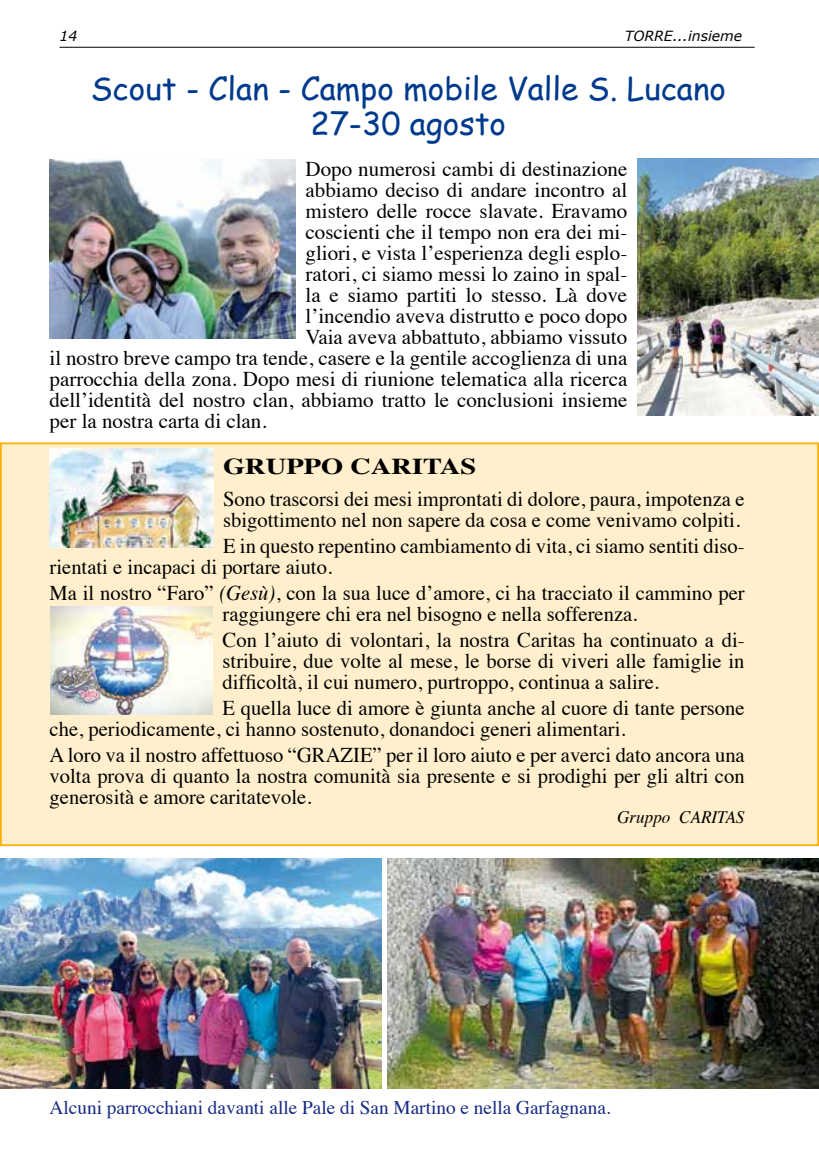
<style>
.page{position:relative;width:819px;height:1166px;background:#fff}
.page>*{position:absolute;margin:0;border:0;box-sizing:border-box;transform-origin:0 0}
.t1{font:31.5px/35px "Comic Sans MS";color:#003a8d;text-align:center}
.t2{font:700 22.75px "Times";color:#000;scale:1.25 1}
.t3{font:21px/21px "Times";color:#000}
.t4{font:19.25px "Times";color:#162983}
.t5{font:italic 17.5px "Times";color:#000}
.t6{font:italic 14px "Verdana";color:#000}
.s1{font-style:italic}
</style>
<div class="page">
<hr style="left:60px;top:47px;width:694px;height:1px;background:#000">
<img style="left:0;top:858px;width:381px;height:230px">
<img style="left:387px;top:858px;width:431px;height:230px">
<img style="left:50px;top:160px;width:245px;height:179px">
<img style="left:637px;top:159px;width:181px;height:257px">
<div style="left:1px;top:443px;width:817px;height:402px;background:#ffefcc"></div>
<div style="left:0;top:442px;width:818px;height:404px;border:2px solid #ffaf00"></div>
<img style="left:50px;top:449px;width:163px;height:99px">
<img style="left:51px;top:607px;width:161px;height:107px">
<p class="t6" style="left:60px;top:27px;width:19px">14</p>
<p class="t6" style="left:624px;top:27px;width:119px">TORRE...insieme</p>
<h1 class="t1" style="left:91px;top:69px;width:637px">Scout - Clan - Campo mobile Valle S. Lucano<br>27-30 agosto</h1>
<p class="t3" style="left:305px;top:156px;width:323px">Dopo numerosi cambi di destinazione</p>
<p class="t3" style="left:305px;top:177px;width:323px">abbiamo deciso di andare incontro al</p>
<p class="t3" style="left:305px;top:198px;width:323px">mistero delle rocce slavate. Eravamo</p>
<p class="t3" style="left:305px;top:219px;width:323px">coscienti che il tempo non era dei mi-</p>
<p class="t3" style="left:305px;top:240px;width:323px">gliori, e vista l’esperienza degli esplo-</p>
<p class="t3" style="left:305px;top:261px;width:323px">ratori, ci siamo messi lo zaino in spal-</p>
<p class="t3" style="left:305px;top:282px;width:323px">la e siamo partiti lo stesso. Là dove</p>
<p class="t3" style="left:305px;top:303px;width:323px">l’incendio aveva distrutto e poco dopo</p>
<p class="t3" style="left:305px;top:324px;width:323px">Vaia aveva abbattuto, abbiamo vissuto</p>
<p class="t3" style="left:50px;top:345px;width:579px">il nostro breve campo tra tende, casere e la gentile accoglienza di una</p>
<p class="t3" style="left:50px;top:366px;width:579px">parrocchia della zona. Dopo mesi di riunione telematica alla ricerca</p>
<p class="t3" style="left:50px;top:387px;width:579px">dell’identità del nostro clan, abbiamo tratto le conclusioni insieme</p>
<p class="t3" style="left:50px;top:408px;width:218px">per la nostra carta di clan.</p>
<p class="t2" style="left:223px;top:445px;width:204px">GRUPPO CARITAS</p>
<p class="t3" style="left:223px;top:486px;width:523px">Sono trascorsi dei mesi improntati di dolore, paura, impotenza e sbigottimento nel non sapere da cosa e come venivamo colpiti.</p>
<p class="t3" style="left:50px;top:533px;width:696px;text-indent:173px">E in questo repentino cambiamento di vita, ci siamo sentiti diso&shy;rientati e incapaci di portare aiuto.</p>
<p class="t3" style="left:222px;top:580px;width:523px;text-indent:-173px">Ma il nostro “Faro” <span class="s1">(Gesù)</span>, con la sua luce d’amore, ci ha tracciato il cammino per raggiungere chi era nel bisogno e nella sofferenza.</p>
<p class="t3" style="left:222px;top:627px;width:523px;text-align:justify">Con l’aiuto di volontari, la nostra Caritas ha continuato a di&shy;stribuire, due volte al mese, le borse di viveri alle famiglie in difficoltà, il cui numero, purtroppo, continua a salire.</p>
<p class="t3" style="left:50px;top:695px;width:696px;text-indent:173px">E quella luce di amore è giunta anche al cuore di tante persone che, periodicamente, ci hanno sostenuto, donandoci generi alimentari.</p>
<p class="t3" style="left:50px;top:742px;width:696px;text-align:justify">A loro va il nostro affettuoso “GRAZIE” per il loro aiuto e per averci dato ancora una volta prova di quanto la nostra comunità sia presente e si prodighi per gli altri con generosità e amore caritatevole.</p>
<p class="t5" style="left:617px;top:802px;width:129px">Gruppo CARITAS</p>
<p class="t4" style="left:50px;top:1089px;width:562px">Alcuni parrocchiani davanti alle Pale di San Martino e nella Garfagnana.</p>
</div>
